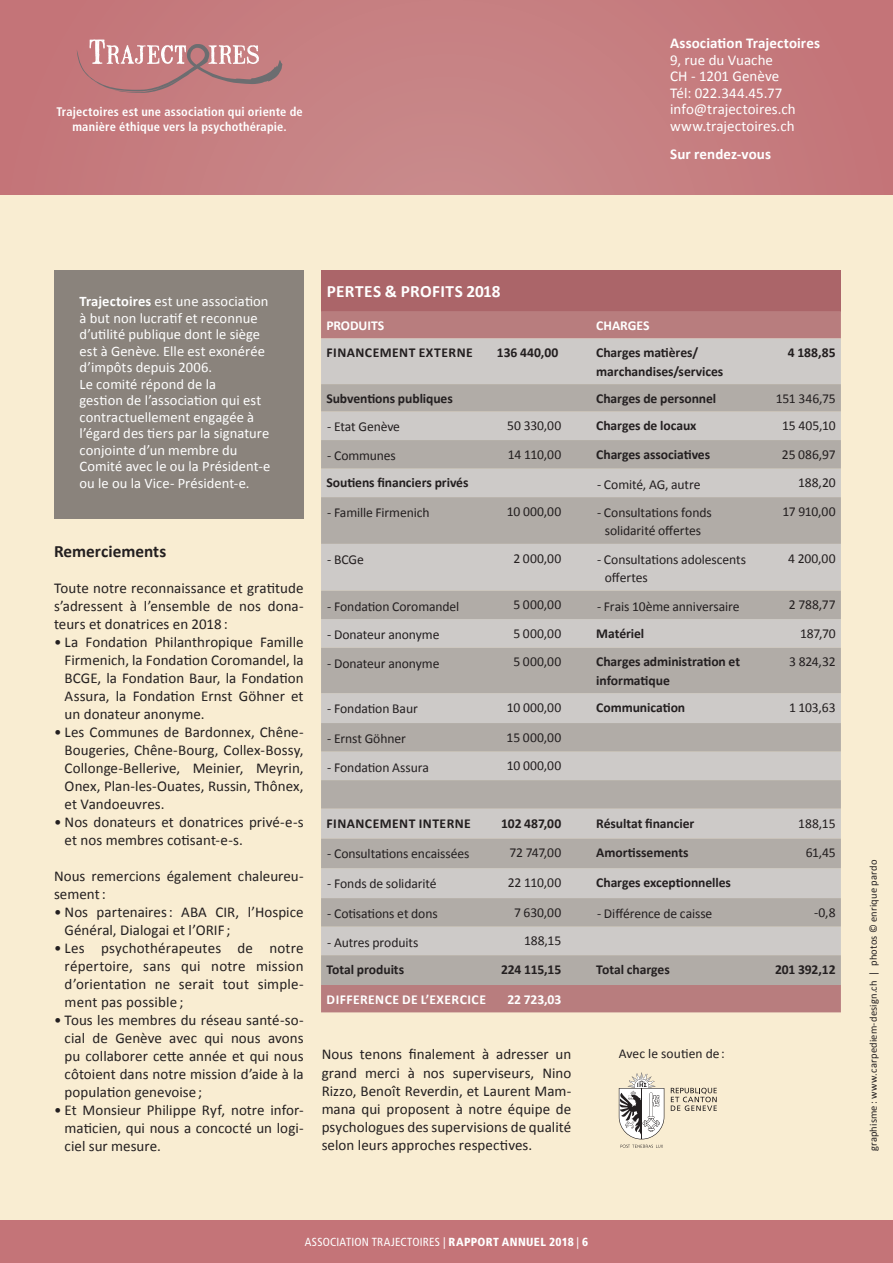
<style>
.page{position:relative;width:893px;height:1263px;background:#fff}
.page>*{position:absolute;margin:0;border:0;box-sizing:border-box;transform-origin:0 0}
.t1{font:700 17.25px "Calibri";letter-spacing:.02em;color:#fff}
.t2{font:700 17.25px "Calibri";color:#231f20}
.t3{font:15px/18px "Calibri";letter-spacing:.005em;color:#231f20;text-align:justify}
.t4{font:15px/16.5px "Calibri";color:#fff}
.t5{font:700 15px "Calibri";letter-spacing:.005em;color:#fff}
.t6{font:14.55px/16.5px "Calibri";letter-spacing:.005em;color:#fff}
.t7{font:13.65px/18.1px "Calibri";letter-spacing:-.005em;color:#231f20;text-align:center}
.t8{font:700 13.65px/18.1px "Calibri";letter-spacing:-.005em;color:#231f20}
.t9{font:700 13.65px "Calibri";letter-spacing:.035em;color:#231f20}
.t10{font:700 13.65px "Calibri";letter-spacing:.035em;color:#fff}
.t11{font:700 13.65px "Calibri";letter-spacing:-.005em;color:#fff}
.t12{font:700 13.65px "Calibri";letter-spacing:.015em;color:#fff}
.t13{font:13.5px "Calibri";letter-spacing:.01em;color:#231f20}
.t14{font:700 condensed 12.45px/14.9px "Frutiger LT Std";letter-spacing:.015em;color:#fff;text-align:center}
.t15{font:condensed 11.7px "Frutiger LT Std";letter-spacing:.02em;color:#fff}
.t16{font:10.5px "Calibri";letter-spacing:.015em;color:#231f20}
.s1{font-weight:700}
.s2{font-weight:900}
</style>
<div class="page">
<div style="left:0;top:0;width:893px;height:519px;background:#c67e80"></div>
<div style="left:0;top:196px;width:893px;height:1067px;background:#f9edd2"></div>
<svg style="left:77px;top:39px;width:205px;height:54px"></svg>
<div style="left:0;top:1220px;width:893px;height:43px;background:#c47478"></div>
<div style="left:321px;top:270px;width:520px;height:41px;background:#ab6569"></div>
<div style="left:321px;top:311px;width:520px;height:701px;background:#b87d7e"></div>
<div style="left:321px;top:339px;width:520px;height:45px;background:#cdcac8"></div>
<svg style="left:321px;top:384px;width:520px;height:207px;background:#c3bfbc"></svg>
<div style="left:321px;top:497px;width:520px;height:47px;background:#b1aca7"></div>
<svg style="left:321px;top:591px;width:520px;height:394px;background:#bdb9b5"></svg>
<div style="left:54px;top:270px;width:250px;height:248px;background:#8a837c"></div>
<svg style="left:619px;top:1072px;width:45px;height:76px"></svg>
<hr style="left:641px;top:1088px;width:1px;height:51px;background:#231f20">
<svg style="left:671px;top:1088px;width:46px;height:23px"></svg>
<p class="t14" style="left:56px;top:105px;width:248px">Trajectoires est une association qui oriente de manière éthique vers la psychothérapie.</p>
<p class="t5" style="left:670px;top:34px;width:151px">Association Trajectoires</p>
<p class="t4" style="left:670px;top:52px;width:127px">9, rue du Vuache<br>CH - 1201 Genève<br>Tél: 022.344.45.77 info@trajectoires.ch www.trajectoires.ch</p>
<p class="t5" style="left:670px;top:145px;width:102px">Sur rendez-vous</p>
<p class="t6" style="left:80px;top:293px;width:192px"><span class="s1">Trajectoires</span> est une association à but non lucratif et reconnue d’utilité publique dont le siège est à Genève. Elle est exonérée d’impôts depuis 2006.<br>Le comité répond de la<br>gestion de l’association qui est contractuellement engagée à l’égard des tiers par la signature conjointe d’un membre du<br>Comité avec le ou la Président-e ou le ou la Vice- Président-e.</p>
<p class="t2" style="left:54px;top:540px;width:114px">Remerciements</p>
<p class="t3" style="left:54px;top:579px;width:251px">Toute notre reconnaissance et gratitude s’adressent à l’ensemble de nos dona&shy;teurs et donatrices en 2018 :</p>
<p class="t3" style="left:65px;top:633px;width:241px;text-indent:-11px">• La Fondation Philanthropique Famille Firmenich, la Fondation Coromandel, la BCGE, la Fondation Baur, la Fondation Assura, la Fondation Ernst Göhner et un donateur anonyme.</p>
<p class="t3" style="left:65px;top:723px;width:241px;text-indent:-11px">• Les Communes de Bardonnex, Chêne-Bougeries, Chêne-Bourg, Collex-Bossy, Collonge-Bellerive, Meinier, Meyrin, Onex, Plan-les-Ouates, Russin, Thônex, et Vandoeuvres.</p>
<p class="t3" style="left:65px;top:813px;width:241px;text-indent:-11px">• Nos donateurs et donatrices privé-e-s et nos membres cotisant-e-s.</p>
<p class="t3" style="left:54px;top:867px;width:251px">Nous remercions également chaleureu&shy;sement :</p>
<p class="t3" style="left:65px;top:903px;width:241px;text-indent:-11px">• Nos partenaires : ABA CIR, l’Hospice<br>Général, Dialogai et l’ORIF ;</p>
<p class="t3" style="left:65px;top:939px;width:241px;text-indent:-11px">• Les psychothérapeutes de notre répertoire, sans qui notre mission d’orientation ne serait tout simple&shy;ment pas possible ;</p>
<p class="t3" style="left:65px;top:1011px;width:241px;text-indent:-11px">• Tous les membres du réseau santé-so&shy;cial de Genève avec qui nous avons pu collaborer cette année et qui nous côtoient dans notre mission d’aide à la population genevoise ;</p>
<p class="t3" style="left:65px;top:1101px;width:241px;text-indent:-11px">• Et Monsieur Philippe Ryf, notre infor&shy;maticien, qui nous a concocté un logi&shy;ciel sur mesure.</p>
<p class="t1" style="left:327px;top:280px;width:175px">PERTES &amp; PROFITS 2018</p>
<p class="t11" style="left:326px;top:317px;width:59px">PRODUITS</p>
<p class="t11" style="left:596px;top:317px;width:55px">CHARGES</p>
<p class="t9" style="left:327px;top:344px;width:148px">FINANCEMENT EXTERNE</p>
<p class="t8" style="left:497px;top:344px;width:63px">136 440,00</p>
<p class="t8" style="left:596px;top:344px;width:129px">Charges matières/ marchandises/services</p>
<p class="t8" style="left:788px;top:344px;width:49px">4 188,85</p>
<p class="t8" style="left:326px;top:389px;width:128px">Subventions publiques</p>
<p class="t8" style="left:596px;top:389px;width:122px">Charges de personnel</p>
<p class="t7" style="left:776px;top:389px;width:61px">151 346,75</p>
<p class="t7" style="left:327px;top:418px;width:74px">- Etat Genève</p>
<p class="t7" style="left:507px;top:417px;width:56px">50 330,00</p>
<p class="t8" style="left:596px;top:417px;width:102px">Charges de locaux</p>
<p class="t7" style="left:782px;top:417px;width:55px">15 405,10</p>
<p class="t7" style="left:327px;top:446px;width:70px">- Communes</p>
<p class="t7" style="left:508px;top:445px;width:55px">14 110,00</p>
<p class="t8" style="left:596px;top:445px;width:115px">Charges associatives</p>
<p class="t7" style="left:782px;top:445px;width:55px">25 086,97</p>
<p class="t8" style="left:326px;top:474px;width:144px">Soutiens financiers privés</p>
<p class="t7" style="left:597px;top:475px;width:105px">- Comité, AG, autre</p>
<p class="t7" style="left:798px;top:474px;width:39px">188,20</p>
<p class="t7" style="left:327px;top:503px;width:104px">- Famille Firmenich</p>
<p class="t7" style="left:507px;top:502px;width:56px">10 000,00</p>
<p class="t7" style="left:597px;top:503px;width:116px">- Consultations fonds solidarité offertes</p>
<p class="t7" style="left:782px;top:502px;width:55px">17 910,00</p>
<p class="t7" style="left:327px;top:550px;width:38px">- BCGe</p>
<p class="t7" style="left:513px;top:549px;width:49px">2 000,00</p>
<p class="t7" style="left:605px;top:550px;width:143px;text-align:left;text-indent:-8px">- Consultations adolescents offertes</p>
<p class="t7" style="left:788px;top:549px;width:49px">4 200,00</p>
<p class="t7" style="left:327px;top:597px;width:134px">- Fondation Coromandel</p>
<p class="t7" style="left:513px;top:596px;width:49px">5 000,00</p>
<p class="t7" style="left:597px;top:597px;width:144px">- Frais 10ème anniversaire</p>
<p class="t7" style="left:789px;top:596px;width:48px">2 788,77</p>
<p class="t7" style="left:327px;top:625px;width:114px">- Donateur anonyme</p>
<p class="t7" style="left:513px;top:624px;width:49px">5 000,00</p>
<p class="t8" style="left:596px;top:624px;width:50px">Matériel</p>
<p class="t7" style="left:800px;top:624px;width:37px">187,70</p>
<p class="t7" style="left:327px;top:654px;width:114px">- Donateur anonyme</p>
<p class="t7" style="left:513px;top:653px;width:49px">5 000,00</p>
<p class="t8" style="left:596px;top:653px;width:145px">Charges administration et informatique</p>
<p class="t7" style="left:789px;top:653px;width:48px">3 824,32</p>
<p class="t7" style="left:327px;top:700px;width:92px">- Fondation Baur</p>
<p class="t7" style="left:507px;top:698px;width:56px">10 000,00</p>
<p class="t8" style="left:596px;top:698px;width:90px">Communication</p>
<p class="t7" style="left:789px;top:698px;width:48px">1 103,63</p>
<p class="t7" style="left:327px;top:729px;width:80px">- Ernst Göhner</p>
<p class="t7" style="left:507px;top:728px;width:56px">15 000,00</p>
<p class="t7" style="left:327px;top:758px;width:103px">- Fondation Assura</p>
<p class="t7" style="left:507px;top:757px;width:56px">10 000,00</p>
<p class="t9" style="left:327px;top:814px;width:146px">FINANCEMENT INTERNE</p>
<p class="t8" style="left:501px;top:814px;width:62px">102 487,00</p>
<p class="t8" style="left:596px;top:814px;width:100px">Résultat financier</p>
<p class="t7" style="left:798px;top:814px;width:39px">188,15</p>
<p class="t7" style="left:327px;top:845px;width:144px">- Consultations encaissées</p>
<p class="t7" style="left:509px;top:844px;width:53px">72 747,00</p>
<p class="t8" style="left:596px;top:844px;width:94px">Amortissements</p>
<p class="t7" style="left:806px;top:844px;width:31px">61,45</p>
<p class="t7" style="left:327px;top:875px;width:111px">- Fonds de solidarité</p>
<p class="t7" style="left:508px;top:873px;width:55px">22 110,00</p>
<p class="t8" style="left:596px;top:873px;width:136px">Charges exceptionnelles</p>
<p class="t7" style="left:327px;top:904px;width:112px">- Cotisations et dons</p>
<p class="t7" style="left:514px;top:903px;width:49px">7 630,00</p>
<p class="t7" style="left:597px;top:904px;width:117px">- Différence de caisse</p>
<p class="t7" style="left:814px;top:903px;width:23px">-0,8</p>
<p class="t7" style="left:327px;top:933px;width:93px">- Autres produits</p>
<p class="t7" style="left:524px;top:932px;width:39px">188,15</p>
<p class="t8" style="left:326px;top:960px;width:79px">Total produits</p>
<p class="t8" style="left:501px;top:960px;width:62px">224 115,15</p>
<p class="t8" style="left:596px;top:960px;width:75px">Total charges</p>
<p class="t8" style="left:775px;top:960px;width:62px">201 392,12</p>
<p class="t10" style="left:327px;top:990px;width:161px">DIFFERENCE DE L’EXERCICE</p>
<p class="t12" style="left:507px;top:990px;width:55px">22 723,03</p>
<p class="t3" style="left:322px;top:1045px;width:251px">Nous tenons finalement à adresser un grand merci à nos superviseurs, Nino Rizzo, Benoît Reverdin, et Laurent Mam&shy;mana qui proposent à notre équipe de psychologues des supervisions de qualité selon leurs approches respectives.</p>
<p class="t13" style="left:619px;top:1045px;width:108px">Avec le soutien de :</p>
<p class="t15" style="left:305px;top:1235px;width:285px">ASSOCIATION TRAJECTOIRES | <span class="s2">RAPPORT ANNUEL 2018</span> | <span class="s2">6</span></p>
<p class="t16" style="left:867px;top:1151px;width:293px;rotate:-90deg">graphisme : www.carpediem-design.ch | photos © enrique pardo</p>
</div>
